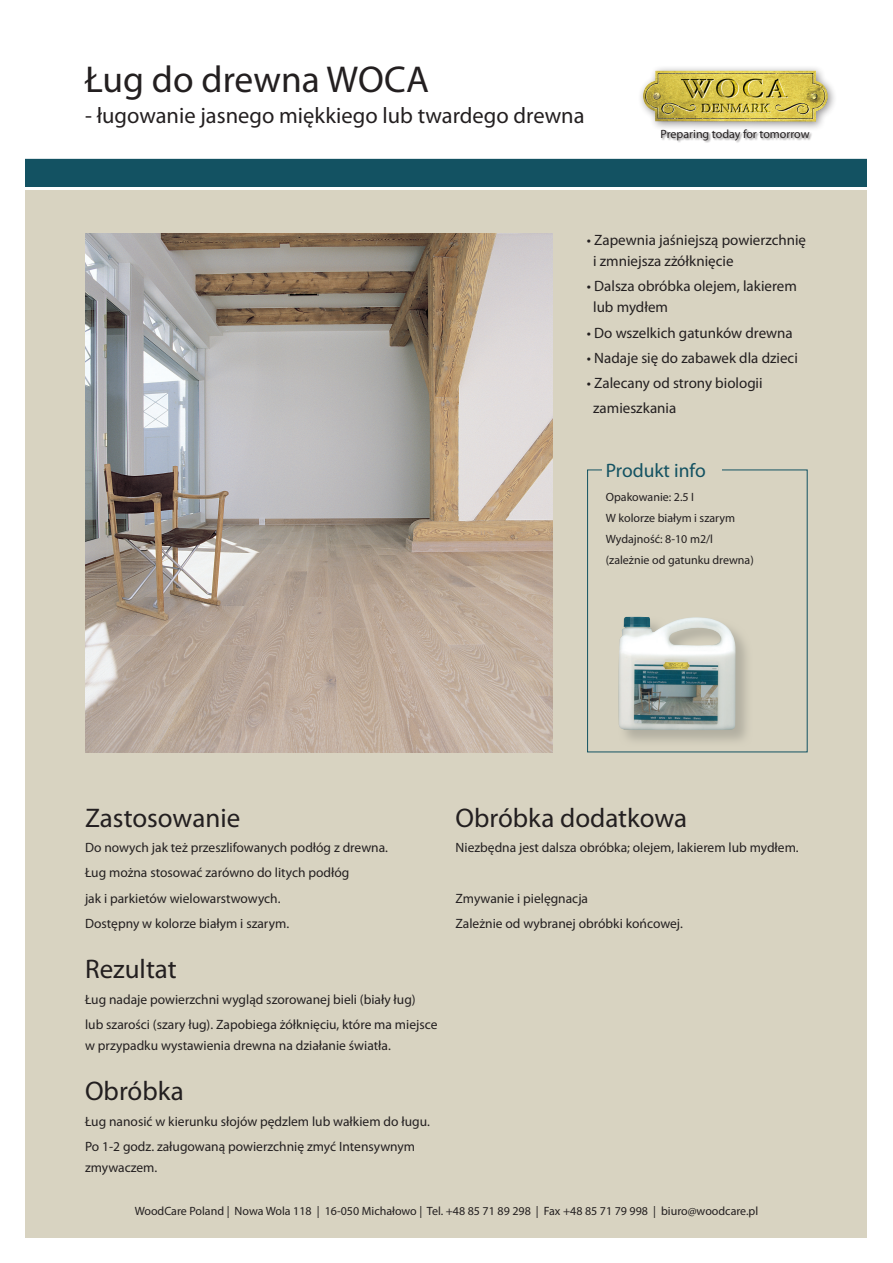
<style>
.page{position:relative;width:893px;height:1263px;background:#fff}
.page>*{position:absolute;margin:0;border:0;box-sizing:border-box;transform-origin:0 0}
.t1{font:37.5px "Myriad Pro";color:#231f20}
.t2{font:27px "Myriad Pro";color:#231f20}
.t3{font:22.5px "Myriad Pro";color:#231f20}
.t4{font:19.5px "Myriad Pro";color:#135262}
.t5{font:15px/21px "Myriad Pro";color:#231f20}
.t6{font:13.5px/25.2px "Myriad Pro";color:#231f20}
.t7{font:12px/20.7px "Myriad Pro";color:#231f20}
</style>
<div class="page">
<div style="left:26px;top:190px;width:841px;height:1047px;background:#d8d3c1"></div>
<div style="left:26px;top:157px;width:841px;height:30px;background:#135262"></div>
<hr style="left:23px;top:156px;width:847px;height:3px;background:#fff">
<div style="left:637px;top:64px;width:200px;height:67px;background:#231f20;opacity:.5"></div>
<img style="left:643px;top:71px;width:185px;height:51px">
<div style="left:661px;top:130px;width:152px;height:14px;background:#231f20;opacity:.5"></div>
<img style="left:85px;top:234px;width:468px;height:519px">
<svg style="left:624px;top:616px;width:123px;height:126px"></svg>
<img style="left:618px;top:617px;width:118px;height:113px">
<div style="left:587px;top:469px;width:221px;height:283px;border:1px solid #135262"></div>
<div style="left:602px;top:460px;width:119px;height:23px;background:#d8d3c1"></div>
<h1 class="t1" style="left:85px;top:56px;width:345px">Ług do drewna WOCA</h1>
<h3 class="t3" style="left:85px;top:102px;width:501px">- ługowanie jasnego miękkiego lub twardego drewna</h3>
<p class="t7" style="left:661px;top:123px;width:151px">Preparing today for tomorrow</p>
<p class="t5" style="left:593px;top:229px;width:214px;text-indent:-6px">• Zapewnia jaśniejszą powierzchnię i zmniejsza zżółknięcie</p>
<p class="t5" style="left:593px;top:276px;width:205px;text-indent:-6px">• Dalsza obróbka olejem, lakierem lub mydłem</p>
<p class="t5" style="left:587px;top:322px;width:207px">• Do wszelkich gatunków drewna</p>
<p class="t5" style="left:587px;top:347px;width:213px">• Nadaje się do zabawek dla dzieci</p>
<p class="t5" style="left:593px;top:370px;width:171px;line-height:25.2px;text-indent:-6px">• Zalecany od strony biologii zamieszkania</p>
<h3 class="t4" style="left:606px;top:458px;width:101px">Produkt info</h3>
<p class="t7" style="left:606px;top:487px;width:150px">Opakowanie: 2.5 I<br>W kolorze białym i szarym<br>Wydajność: 8-10 m2/l (zależnie od gatunku drewna)</p>
<h2 class="t2" style="left:85px;top:801px;width:157px">Zastosowanie</h2>
<p class="t6" style="left:85px;top:835px;width:304px">Do nowych jak też przeszlifowanych podłóg z drewna.<br>Ług można stosować zarówno do litych podłóg<br>jak i parkietów wielowarstwowych.<br>Dostępny w kolorze białym i szarym.</p>
<h2 class="t2" style="left:85px;top:953px;width:93px">Rezultat</h2>
<p class="t6" style="left:85px;top:986px;width:354px">Ług nadaje powierzchni wygląd szorowanej bieli (biały ług)<br>lub szarości (szary ług). Zapobiega żółknięciu, które ma miejsce</p>
<p class="t6" style="left:85px;top:1032px;width:307px">w przypadku wystawienia drewna na działanie światła.</p>
<h2 class="t2" style="left:85px;top:1075px;width:100px">Obróbka</h2>
<p class="t6" style="left:85px;top:1108px;width:346px">Ług nanosić w kierunku słojów pędzlem lub wałkiem do ługu.<br>Po 1-2 godz. załugowaną powierzchnię zmyć Intensywnym</p>
<p class="t6" style="left:85px;top:1154px;width:74px">zmywaczem.</p>
<h2 class="t2" style="left:455px;top:801px;width:233px">Obróbka dodatkowa</h2>
<p class="t6" style="left:455px;top:835px;width:345px">Niezbędna jest dalsza obróbka; olejem, lakierem lub mydłem.</p>
<p class="t6" style="left:455px;top:885px;width:229px">Zmywanie i pielęgnacja<br>Zależnie od wybranej obróbki końcowej.</p>
<p class="t7" style="left:135px;top:1200px;width:625px">WoodCare Poland | Nowa Wola 118 | 16-050 Michałowo | Tel. +48 85 71 89 298 | Fax +48 85 71 79 998 | biuro@woodcare.pl</p>
</div>
